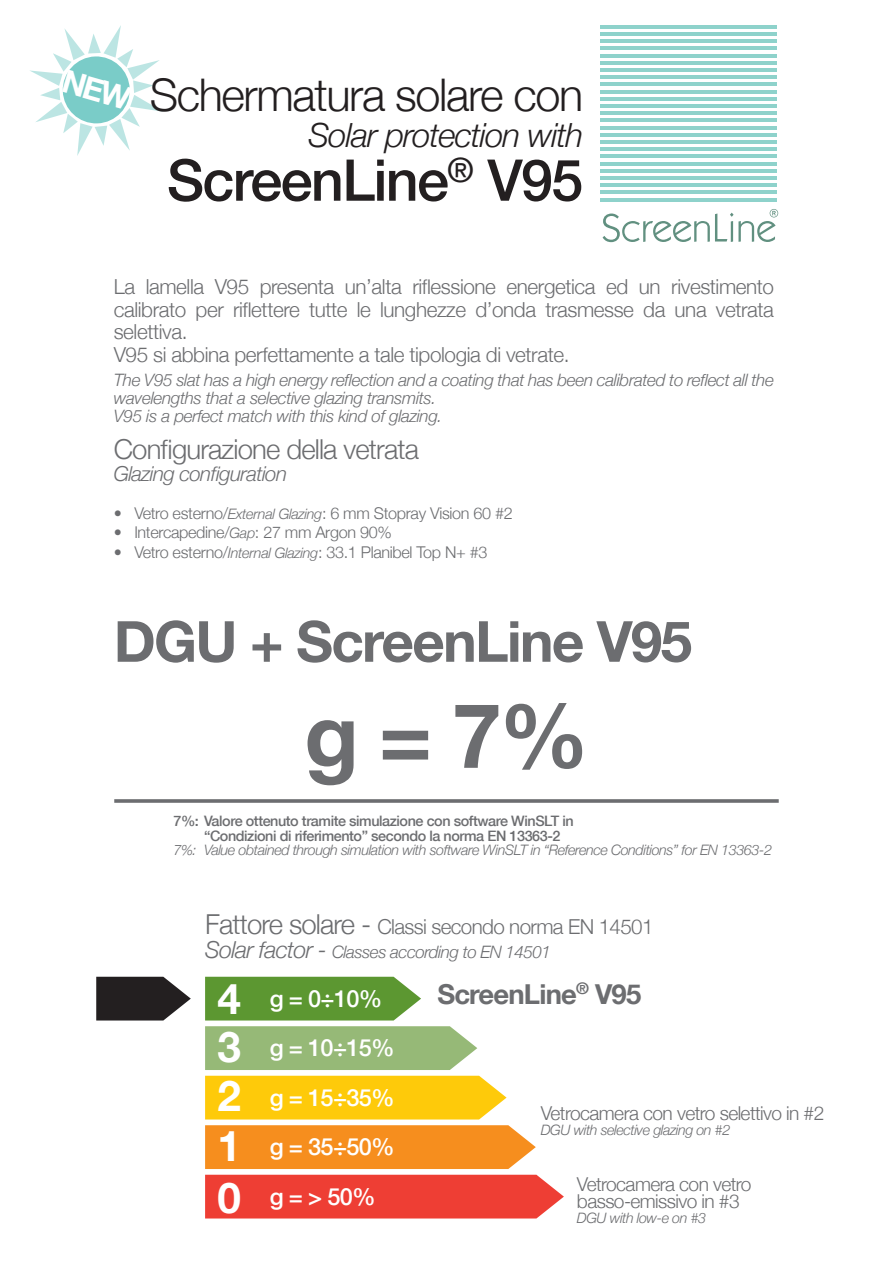
<style>
.page{position:relative;width:893px;height:1263px;background:#fff}
.page>*{position:absolute;margin:0;border:0;box-sizing:border-box;transform-origin:0 0}
.t1{font:700 89.7px "Helvetica Neue";color:#6c6d70}
.t2{font:500 57.6px "Helvetica Neue";letter-spacing:-.03em;color:#231f20}
.t3{font:700 56.7px "Helvetica Neue";letter-spacing:-.03em;color:#6c6d70}
.t4{font:300 45px "Helvetica Neue";letter-spacing:-.03em;color:#231f20}
.t5{font:700 42.3px "Helvetica Neue";color:#fff}
.t6{font:italic 300 33.3px "Helvetica Neue";letter-spacing:-.03em;color:#231f20}
.t7{font:300 27.45px "Helvetica Neue";letter-spacing:-.03em;color:#6c6d70}
.t8{font:700 27.45px "Helvetica Neue";letter-spacing:-.03em;color:#6c6d70}
.t9{font:500 23.55px "Helvetica Neue";letter-spacing:-.03em;color:#fff}
.t10{font:300 20.7px/22.5px "Helvetica Neue";letter-spacing:-.02em;color:#6c6d70}
.t11{font:300 20.55px "Helvetica Neue";letter-spacing:-.03em;color:#6c6d70}
.t12{font:italic 300 20.55px "Helvetica Neue";letter-spacing:-.03em;color:#6c6d70}
.t13{font:300 19.2px/16.8px "Helvetica Neue";letter-spacing:-.03em;color:#6c6d70}
.t14{font:italic 300 17.1px/18px "Helvetica Neue";letter-spacing:-.02em;color:#6c6d70}
.t15{font:300 16.2px "Helvetica Neue";letter-spacing:-.02em;color:#6c6d70}
.t16{font:italic 300 14.4px "Helvetica Neue";letter-spacing:-.03em;color:#6c6d70}
.t17{font:500 14.4px/14.2px "Helvetica Neue";letter-spacing:-.03em;color:#6c6d70}
.s1{font-style:italic;font-size:14.4px}
.s2{font-size:27.45px}
.s3{font-size:23.4px}
</style>
<div class="page">
<svg style="left:603px;top:209px;width:175px;height:33px"></svg>
<hr style="left:601px;top:198px;width:176px;height:3px;background:#8ed2cb">
<hr style="left:601px;top:191px;width:176px;height:3px;background:#8ed2cb">
<hr style="left:601px;top:183px;width:176px;height:4px;background:#8ed2cb">
<hr style="left:601px;top:176px;width:176px;height:4px;background:#8ed2cb">
<hr style="left:601px;top:169px;width:176px;height:4px;background:#8ed2cb">
<hr style="left:601px;top:162px;width:176px;height:3px;background:#8ed2cb">
<hr style="left:601px;top:155px;width:176px;height:3px;background:#8ed2cb">
<hr style="left:601px;top:147px;width:176px;height:4px;background:#8ed2cb">
<hr style="left:601px;top:140px;width:176px;height:4px;background:#8ed2cb">
<hr style="left:601px;top:133px;width:176px;height:4px;background:#8ed2cb">
<hr style="left:601px;top:126px;width:176px;height:3px;background:#8ed2cb">
<hr style="left:601px;top:119px;width:176px;height:3px;background:#8ed2cb">
<hr style="left:601px;top:111px;width:176px;height:4px;background:#8ed2cb">
<hr style="left:601px;top:104px;width:176px;height:4px;background:#8ed2cb">
<hr style="left:601px;top:97px;width:176px;height:4px;background:#8ed2cb">
<hr style="left:601px;top:90px;width:176px;height:3px;background:#8ed2cb">
<hr style="left:601px;top:83px;width:176px;height:3px;background:#8ed2cb">
<hr style="left:601px;top:75px;width:176px;height:4px;background:#8ed2cb">
<hr style="left:601px;top:68px;width:176px;height:4px;background:#8ed2cb">
<hr style="left:601px;top:61px;width:176px;height:4px;background:#8ed2cb">
<hr style="left:601px;top:54px;width:176px;height:3px;background:#8ed2cb">
<hr style="left:601px;top:47px;width:176px;height:3px;background:#8ed2cb">
<hr style="left:601px;top:39px;width:176px;height:4px;background:#8ed2cb">
<hr style="left:601px;top:32px;width:176px;height:4px;background:#8ed2cb">
<hr style="left:601px;top:25px;width:176px;height:4px;background:#8ed2cb">
<svg style="left:205px;top:1026px;width:272px;height:44px;background:#9bbc7e"></svg>
<svg style="left:205px;top:977px;width:216px;height:43px;background:#659d3d"></svg>
<svg style="left:96px;top:977px;width:95px;height:43px;background:#433f40"></svg>
<div style="left:205px;top:1076px;width:302px;height:43px;background:#feca0a"></div>
<div style="left:205px;top:1125px;width:331px;height:44px;background:#f68e1e"></div>
<div style="left:205px;top:1175px;width:359px;height:43px;background:#ee3e34"></div>
<svg style="left:114px;top:799px;width:665px;height:4px;background:#7a7b7d"></svg>
<svg style="left:30px;top:25px;width:133px;height:131px"></svg>
<h3 class="t4" style="left:150px;top:67px;width:435px">Schermatura solare con</h3>
<h3 class="t6" style="left:308px;top:115px;width:276px">Solar protection with</h3>
<h2 class="t2" style="left:167px;top:146px;width:418px">ScreenLine<sup>®</sup> V95</h2>
<p class="t10" style="left:114px;top:275px;width:662px">La lamella V95 presenta un’alta riflessione energetica ed un rivestimento calibrato per riflettere tutte le lunghezze d’onda trasmesse da una vetrata selettiva.<br>V95 si abbina perfettamente a tale tipologia di vetrate.</p>
<p class="t14" style="left:114px;top:371px;width:662px">The V95 slat has a high energy reflection and a coating that has been calibrated to reflect all the wavelengths that a selective glazing transmits.<br>V95 is a perfect match with this kind of glazing.</p>
<h3 class="t7" style="left:114px;top:432px;width:307px">Configurazione della vetrata</h3>
<p class="t12" style="left:114px;top:461px;width:175px">Glazing configuration</p>
<p class="t15" style="left:114px;top:503px;width:400px">• Vetro esterno/<span class="s1">External Glazing</span>: 6 mm Stopray Vision 60 #2</p>
<p class="t15" style="left:114px;top:523px;width:280px">• Intercapedine/<span class="s1">Gap</span>: 27 mm Argon 90%</p>
<p class="t15" style="left:114px;top:543px;width:375px">• Vetro esterno/<span class="s1">Internal Glazing</span>: 33.1 Planibel Top N+ #3</p>
<h3 class="t3" style="left:114px;top:606px;width:580px">DGU + ScreenLine V95</h3>
<h1 class="t1" style="left:304px;top:680px;width:286px">g = 7%</h1>
<p class="t17" style="left:204px;top:814px;width:371px;text-indent:-31px">7%: Valore ottenuto tramite simulazione con software WinSLT in “Condizioni di riferimento” secondo la norma EN 13363-2</p>
<p class="t16" style="left:173px;top:841px;width:600px">7%: Value obtained through simulation with software WinSLT in “Reference Conditions” for EN 13363-2</p>
<p class="t11" style="left:205px;top:914px;width:450px"><span class="s2">Fattore solare -</span> Classi secondo norma EN 14501</p>
<p class="t14" style="left:205px;top:943px;width:348px"><span class="s3">Solar factor -</span> Classes according to EN 14501</p>
<h3 class="t5" style="left:218px;top:973px;width:25px">4</h3>
<h3 class="t5" style="left:218px;top:1020px;width:25px">3</h3>
<h3 class="t5" style="left:218px;top:1070px;width:25px">2</h3>
<h3 class="t5" style="left:218px;top:1119px;width:25px">1</h3>
<h3 class="t5" style="left:218px;top:1171px;width:25px">0</h3>
<h3 class="t9" style="left:270px;top:984px;width:114px">g = 0÷10%</h3>
<h3 class="t9" style="left:270px;top:1034px;width:126px">g = 10÷15%</h3>
<h3 class="t9" style="left:270px;top:1083px;width:126px">g = 15÷35%</h3>
<h3 class="t9" style="left:270px;top:1133px;width:126px">g = 35÷50%</h3>
<h3 class="t9" style="left:270px;top:1182px;width:108px">g = &gt; 50%</h3>
<h3 class="t8" style="left:437px;top:977px;width:205px">ScreenLine<sup>®</sup> V95</h3>
<p class="t13" style="left:541px;top:1104px;width:285px">Vetrocamera con vetro selettivo in #2</p>
<p class="t16" style="left:541px;top:1122px;width:191px">DGU with selective glazing on #2</p>
<p class="t13" style="left:577px;top:1175px;width:176px">Vetrocamera con vetro basso-emissivo in #3</p>
<p class="t16" style="left:577px;top:1209px;width:131px">DGU with low-e on #3</p>
</div>
